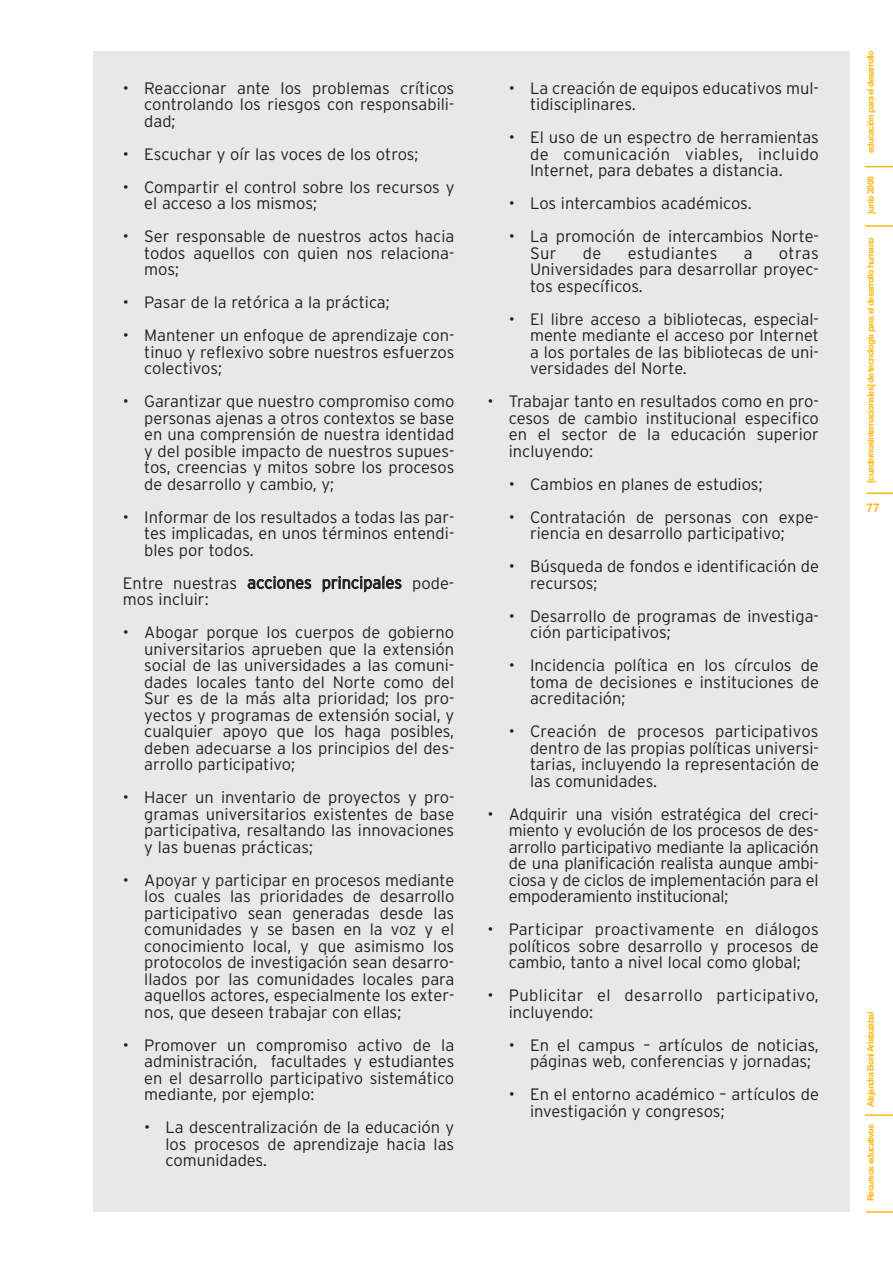
<style>
.page{position:relative;width:893px;height:1263px;background:#fff}
.page>*{position:absolute;margin:0;border:0;box-sizing:border-box;transform-origin:0 0}
.t1{font:300 16.5px/16.5px "Interstate";color:#231f20;text-align:justify}
.t2{font:300 16.5px/16.5px "Interstate";letter-spacing:.025em;color:#231f20}
.t3{font:300 16.5px "Interstate";letter-spacing:.02em;color:#231f20}
.t4{font:12px "Arial Bold MS";color:#fdb813}
.t5{font:9px "Arial Bold MS";letter-spacing:-.085em;color:#fdb813}
</style>
<div class="page">
<hr style="left:865px;top:225px;width:28px;height:2px;background:#fdb813">
<svg style="left:865px;top:166px;width:28px;height:1px"></svg>
<svg style="left:866px;top:493px;width:27px;height:1px"></svg>
<hr style="left:865px;top:1114px;width:28px;height:2px;background:#fdb813">
<hr style="left:866px;top:1211px;width:27px;height:2px;background:#fdb813">
<div style="left:93px;top:51px;width:757px;height:1161px;background:#e7e8e8"></div>
<p class="t1" style="left:144px;top:81px;width:312px;text-indent:-21px">• Reaccionar ante los problemas críticos controlando los riesgos con responsabili&shy;dad;</p>
<p class="t1" style="left:123px;top:147px;width:297px">• Escuchar y oír las voces de los otros;</p>
<p class="t1" style="left:144px;top:180px;width:312px;text-indent:-21px">• Compartir el control sobre los recursos y el acceso a los mismos;</p>
<p class="t1" style="left:144px;top:230px;width:312px;text-indent:-21px">• Ser responsable de nuestros actos hacia todos aquellos con quien nos relaciona&shy;mos;</p>
<p class="t1" style="left:123px;top:296px;width:268px">• Pasar de la retórica a la práctica;</p>
<p class="t1" style="left:144px;top:329px;width:312px;text-indent:-21px">• Mantener un enfoque de aprendizaje con&shy;tinuo y reflexivo sobre nuestros esfuerzos colectivos;</p>
<p class="t1" style="left:144px;top:395px;width:312px;text-indent:-21px">• Garantizar que nuestro compromiso como personas ajenas a otros contextos se base en una comprensión de nuestra identidad y del posible impacto de nuestros supues&shy;tos, creencias y mitos sobre los procesos de desarrollo y cambio, y;</p>
<p class="t1" style="left:144px;top:510px;width:312px;text-indent:-21px">• Informar de los resultados a todas las par&shy;tes implicadas, en unos términos entendi&shy;bles por todos.</p>
<p class="t1" style="left:123px;top:576px;width:333px">Entre nuestras acciones principales pode&shy;mos incluir:</p>
<p class="t1" style="left:144px;top:626px;width:312px;text-indent:-21px">• Abogar porque los cuerpos de gobierno universitarios aprueben que la extensión social de las universidades a las comuni&shy;dades locales tanto del Norte como del Sur es de la más alta prioridad; los pro&shy;yectos y programas de extensión social, y cualquier apoyo que los haga posibles, deben adecuarse a los principios del des&shy;arrollo participativo;</p>
<p class="t1" style="left:144px;top:791px;width:312px;text-indent:-21px">• Hacer un inventario de proyectos y pro&shy;gramas universitarios existentes de base participativa, resaltando las innovaciones y las buenas prácticas;</p>
<p class="t1" style="left:144px;top:873px;width:312px;text-indent:-21px">• Apoyar y participar en procesos mediante los cuales las prioridades de desarrollo participativo sean generadas desde las comunidades y se basen en la voz y el conocimiento local, y que asimismo los protocolos de investigación sean desarro&shy;llados por las comunidades locales para aquellos actores, especialmente los exter&shy;nos, que deseen trabajar con ellas;</p>
<p class="t1" style="left:144px;top:1038px;width:312px;text-indent:-21px">• Promover un compromiso activo de la administración, facultades y estudiantes en el desarrollo participativo sistemático mediante, por ejemplo:</p>
<p class="t1" style="left:165px;top:1121px;width:290px;text-indent:-21px">• La descentralización de la educación y los procesos de aprendizaje hacia las comunidades.</p>
<p class="t1" style="left:530px;top:81px;width:290px;text-indent:-21px">• La creación de equipos educativos mul&shy;tidisciplinares.</p>
<p class="t1" style="left:530px;top:131px;width:290px;text-indent:-21px">• El uso de un espectro de herramientas de comunicación viables, incluido Internet, para debates a distancia.</p>
<p class="t1" style="left:509px;top:197px;width:244px">• Los intercambios académicos.</p>
<p class="t1" style="left:530px;top:230px;width:290px;text-indent:-21px">• La promoción de intercambios Norte-<br>Sur</p>
<p class="t1" style="left:530px;top:246px;width:290px;text-indent:249px">otras Universidades para desarrollar proyec&shy;tos específicos.</p>
<p class="t1" style="left:530px;top:312px;width:290px;text-indent:-21px">• El libre acceso a bibliotecas, especial&shy;mente mediante el acceso por Internet a los portales de las bibliotecas de uni&shy;versidades del Norte.</p>
<p class="t1" style="left:509px;top:395px;width:312px;text-indent:-21px">• Trabajar tanto en resultados como en pro&shy;cesos de cambio institucional especifico en el sector de la educación superior incluyendo:</p>
<p class="t1" style="left:509px;top:477px;width:255px">• Cambios en planes de estudios;</p>
<p class="t1" style="left:530px;top:510px;width:290px;text-indent:-21px">• Contratación de personas con expe&shy;riencia en desarrollo participativo;</p>
<p class="t1" style="left:530px;top:560px;width:290px;text-indent:-21px">• Búsqueda de fondos e identificación de recursos;</p>
<p class="t1" style="left:530px;top:609px;width:290px;text-indent:-21px">• Desarrollo de programas de investiga&shy;ción participativos;</p>
<p class="t1" style="left:530px;top:659px;width:290px;text-indent:-21px">• Incidencia política en los círculos de toma de decisiones e instituciones de acreditación;</p>
<p class="t1" style="left:530px;top:725px;width:290px;text-indent:-21px">• Creación de procesos participativos dentro de las propias políticas universi&shy;tarias, incluyendo la representación de las comunidades.</p>
<p class="t1" style="left:509px;top:807px;width:312px;text-indent:-21px">• Adquirir una visión estratégica del creci&shy;miento y evolución de los procesos de des&shy;arrollo participativo mediante la aplicación de una planificación realista aunque ambi&shy;ciosa y de ciclos de implementación para el empoderamiento institucional;</p>
<p class="t1" style="left:509px;top:923px;width:312px;text-indent:-21px">• Participar proactivamente en diálogos políticos sobre desarrollo y procesos de cambio, tanto a nivel local como global;</p>
<p class="t2" style="left:509px;top:989px;width:312px;text-indent:-21px">• Publicitar el desarrollo participativo, incluyendo:</p>
<p class="t1" style="left:530px;top:1038px;width:290px;text-indent:-21px">• En el campus – artículos de noticias, páginas web, conferencias y jornadas;</p>
<p class="t1" style="left:530px;top:1088px;width:290px;text-indent:-21px">• En el entorno académico – artículos de investigación y congresos;</p>
<p class="t1" style="left:583px;top:246px;width:20px">de</p>
<p class="t3" style="left:628px;top:247px;width:91px">estudiantes</p>
<p class="t1" style="left:744px;top:246px;width:10px">a</p>
<p class="t5" style="left:867px;top:153px;width:104px;rotate:-90deg">educación para el desarrollo</p>
<p class="t5" style="left:867px;top:214px;width:39px;rotate:-90deg">junio 2008</p>
<p class="t5" style="left:867px;top:483px;width:247px;rotate:-90deg">[cuadernosinternacionales] de tecnología para el desarrollo humano</p>
<p class="t4" style="left:866px;top:504px;width:15px">77</p>
<p class="t5" style="left:867px;top:1107px;width:97px;rotate:-90deg">Alejandra Boni Aristazàbal</p>
<p class="t5" style="left:867px;top:1201px;width:79px;rotate:-90deg">Recursos educativos</p>
</div>
